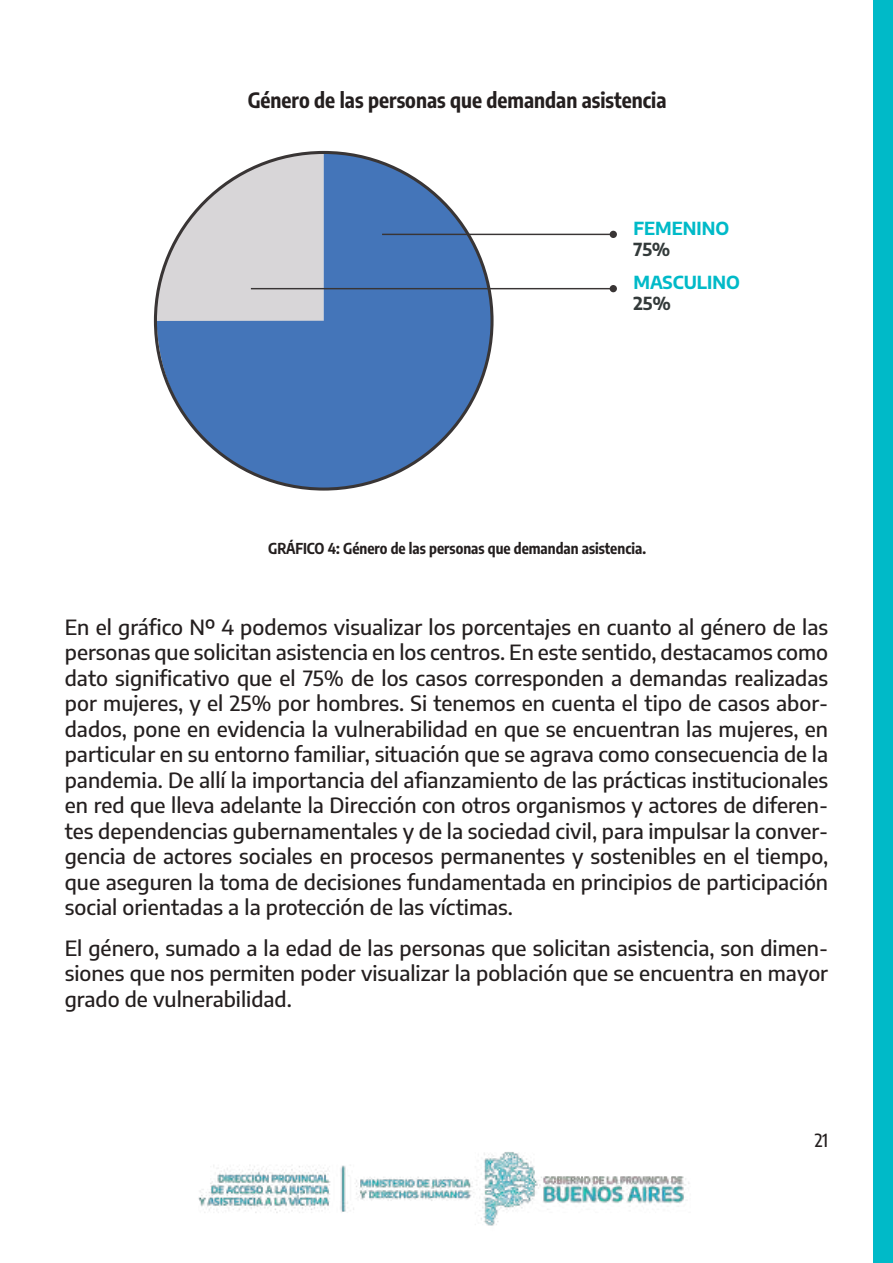
<style>
.page{position:relative;width:893px;height:1263px;background:#fff}
.page>*{position:absolute;margin:0;border:0;box-sizing:border-box;transform-origin:0 0}
.t1{font:500 21px/25.5px "Encode Sans";color:#241f1f;text-align:justify}
.t2{font:700 21px "Encode Sans Condensed";color:#241f1f}
.t3{font:500 18px "Encode Sans Condensed";color:#241f1f}
.t4{font:700 17.7px "Encode Sans";color:#00bac8}
.t5{font:700 17.7px "Encode Sans";color:#333a3a}
.t6{font:700 15px "Encode Sans Condensed";color:#241f1f}
</style>
<div class="page">
<img style="left:198px;top:1152px;width:492px;height:74px">
<div style="left:873px;top:0;width:20px;height:1263px;background:#00bac8"></div>
<svg style="left:157px;top:152px;width:335px;height:337px;fill:#4475b9"></svg>
<hr style="left:382px;top:234px;width:231px;height:1px;background:#393535">
<div style="left:610px;top:231px;width:7px;height:7px;background:#393535;border-radius:50%"></div>
<hr style="left:251px;top:288px;width:362px;height:1px;background:#393535">
<div style="left:610px;top:285px;width:7px;height:7px;background:#393535;border-radius:50%"></div>
<p class="t2" style="left:248px;top:86px;width:420px">Género de las personas que demandan asistencia</p>
<p class="t4" style="left:633px;top:215px;width:97px">FEMENINO</p>
<p class="t5" style="left:633px;top:236px;width:38px">75%</p>
<p class="t4" style="left:633px;top:269px;width:108px">MASCULINO</p>
<p class="t5" style="left:633px;top:290px;width:39px">25%</p>
<p class="t6" style="left:268px;top:538px;width:379px">GRÁFICO 4: Género de las personas que demandan asistencia.</p>
<p class="t1" style="left:65px;top:613px;width:765px">En el gráfico Nº 4 podemos visualizar los porcentajes en cuanto al género de las personas que solicitan asistencia en los centros. En este sentido, destacamos como dato significativo que el 75% de los casos corresponden a demandas realizadas por mujeres, y el 25% por hombres. Si tenemos en cuenta el tipo de casos abor&shy;dados, pone en evidencia la vulnerabilidad en que se encuentran las mujeres, en particular en su entorno familiar, situación que se agrava como consecuencia de la pandemia. De allí la importancia del afianzamiento de las prácticas institucionales en red que lleva adelante la Dirección con otros organismos y actores de diferen&shy;tes dependencias gubernamentales y de la sociedad civil, para impulsar la conver&shy;gencia de actores sociales en procesos permanentes y sostenibles en el tiempo, que aseguren la toma de decisiones fundamentada en principios de participación social orientadas a la protección de las víctimas.</p>
<p class="t1" style="left:65px;top:934px;width:765px">El género, sumado a la edad de las personas que solicitan asistencia, son dimen&shy;siones que nos permiten poder visualizar la población que se encuentra en mayor grado de vulnerabilidad.</p>
<p class="t3" style="left:815px;top:1127px;width:15px">21</p>
</div>
